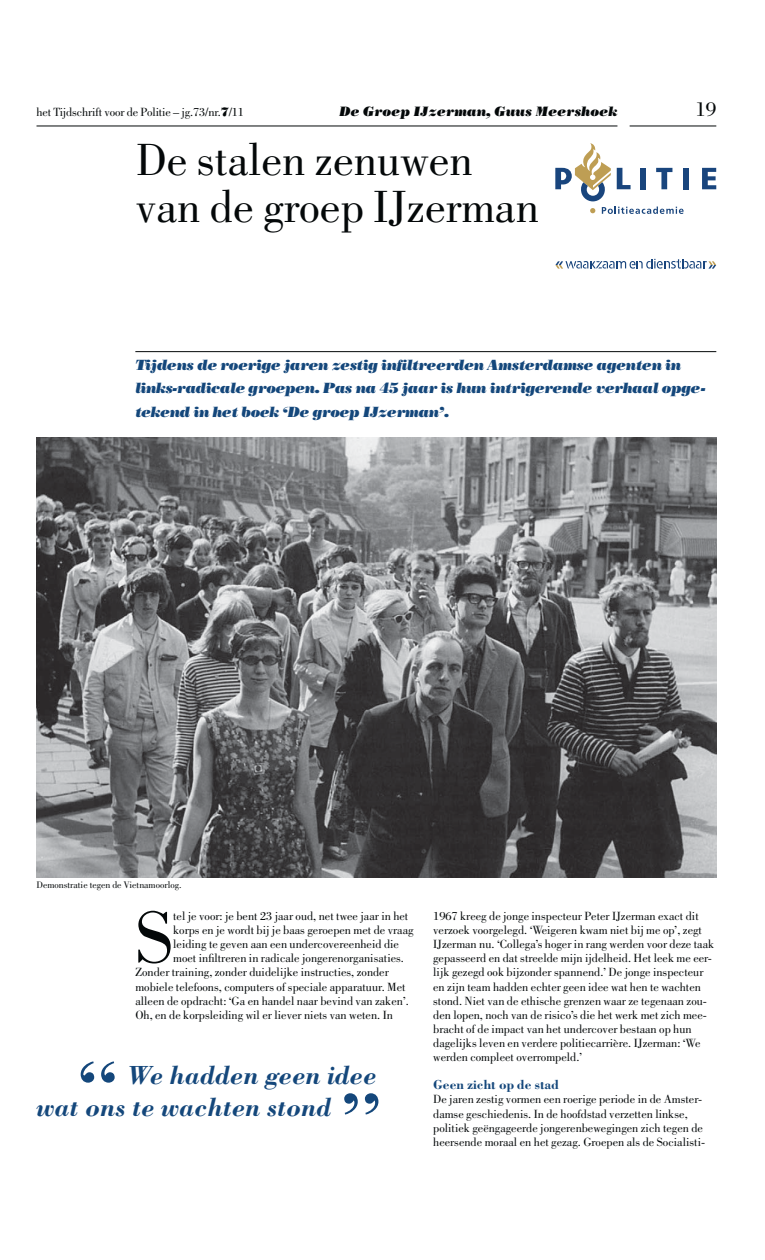
<style>
.page{position:relative;width:765px;height:1260px;background:#fff}
.page>*{position:absolute;margin:0;border:0;box-sizing:border-box;transform-origin:0 0}
.t1{font:75.62px "Bodoni";color:#040809}
.t2{font:46.62px/47.6px "Bodoni";color:#040809}
.t3{font:italic 700 27px/31.9px "Bodoni";color:#14477b}
.t4{font:20.88px "Bodoni";color:#040809}
.t5{font:italic 14.75px/23.2px "Bodoni Poster";letter-spacing:-.025em;color:#14477b}
.t6{font:italic 13.5px "Bodoni Poster";color:#040809}
.t7{font:700 13.5px "Bodoni";color:#14477b}
.t8{font:12.25px/14.1px "Bodoni";color:#040809}
.t9{font:9.88px "Bodoni";color:#040809}
.s1{font-family:"Bodoni Poster"}
</style>
<div class="page">
<hr style="left:37px;top:126px;width:580px;height:1px;background:#040809">
<hr style="left:630px;top:126px;width:86px;height:1px;background:#040809">
<svg style="left:590px;top:208px;width:5px;height:5px"></svg>
<svg style="left:702px;top:168px;width:14px;height:21px"></svg>
<div style="left:683px;top:168px;width:6px;height:21px;background:#19457d"></div>
<svg style="left:656px;top:168px;width:16px;height:21px"></svg>
<div style="left:640px;top:168px;width:6px;height:21px;background:#19457d"></div>
<svg style="left:617px;top:168px;width:14px;height:21px"></svg>
<svg style="left:555px;top:143px;width:56px;height:58px"></svg>
<svg style="left:602px;top:207px;width:82px;height:7px"></svg>
<svg style="left:555px;top:259px;width:161px;height:10px"></svg>
<hr style="left:135px;top:351px;width:581px;height:1px;background:#040809">
<img style="left:37px;top:437px;width:679px;height:441px">
<svg style="left:81px;top:1061px;width:34px;height:22px"></svg>
<svg style="left:344px;top:1093px;width:34px;height:22px"></svg>
<p class="t8" style="left:37px;top:106px;width:209px">het Tijdschrift voor de Politie – jg.73/nr.<span class="s1">7</span>/11</p>
<p class="t6" style="left:339px;top:106px;width:279px">De Groep IJzerman, Guus Meershoek</p>
<h3 class="t4" style="left:695px;top:101px;width:22px">19</h3>
<h2 class="t2" style="left:136px;top:140px;width:405px">De stalen zenuwen van de groep IJzerman</h2>
<p class="t5" style="left:135px;top:355px;width:572px">Tijdens de roerige jaren zestig infiltreerden Amsterdamse agenten in links-radicale groepen. Pas na 45 jaar is hun intrigerende verhaal opge&shy;tekend in het boek ‘De groep IJzerman’.</p>
<p class="t9" style="left:37px;top:881px;width:147px">Demonstratie tegen de Vietnamoorlog.</p>
<h1 class="t1" style="left:135px;top:910px;width:39px">S</h1>
<p class="t8" style="left:173px;top:910px;width:237px">tel je voor: je bent 23 jaar oud, net twee jaar in het</p>
<p class="t8" style="left:173px;top:924px;width:242px">korps en je wordt bij je baas geroepen met de vraag</p>
<p class="t8" style="left:173px;top:938px;width:227px">leiding te geven aan een undercovereenheid die</p>
<p class="t8" style="left:173px;top:952px;width:232px">moet infiltreren in radicale jongerenorganisaties.</p>
<p class="t8" style="left:135px;top:967px;width:255px">Zonder training, zonder duidelijke instructies, zonder</p>
<p class="t8" style="left:135px;top:981px;width:272px">mobiele telefoons, computers of speciale apparatuur. Met</p>
<p class="t8" style="left:135px;top:995px;width:275px">alleen de opdracht: ‘Ga en handel naar bevind van zaken’.</p>
<p class="t8" style="left:135px;top:1009px;width:259px">Oh, en de korpsleiding wil er liever niets van weten. In</p>
<h3 class="t3" style="left:37px;top:1062px;width:342px;text-indent:91px">We hadden geen idee wat ons te wachten stond</h3>
<p class="t8" style="left:433px;top:910px;width:283px">1967 kreeg de jonge inspecteur Peter IJzerman exact dit verzoek voorgelegd. ‘Weigeren kwam niet bij me op’, zegt IJzerman nu. ‘Collega’s hoger in rang werden voor deze taak gepasseerd en dat streelde mijn ijdelheid. Het leek me eer&shy;lijk gezegd ook bijzonder spannend.’ De jonge inspecteur en zijn team hadden echter geen idee wat hen te wachten stond. Niet van de ethische grenzen waar ze tegenaan zou&shy;den lopen, noch van de risico’s die het werk met zich mee&shy;bracht of de impact van het undercover bestaan op hun dagelijks leven en verdere politiecarrière. IJzerman: ‘We werden compleet overrompeld.’</p>
<p class="t7" style="left:433px;top:1080px;width:127px">Geen zicht op de stad</p>
<p class="t8" style="left:433px;top:1094px;width:274px">De jaren zestig vormen een roerige periode in de Amster&shy;damse geschiedenis. In de hoofdstad verzetten linkse, politiek geëngageerde jongerenbewegingen zich tegen de heersende moraal en het gezag. Groepen als de Socialisti-</p>
</div>
